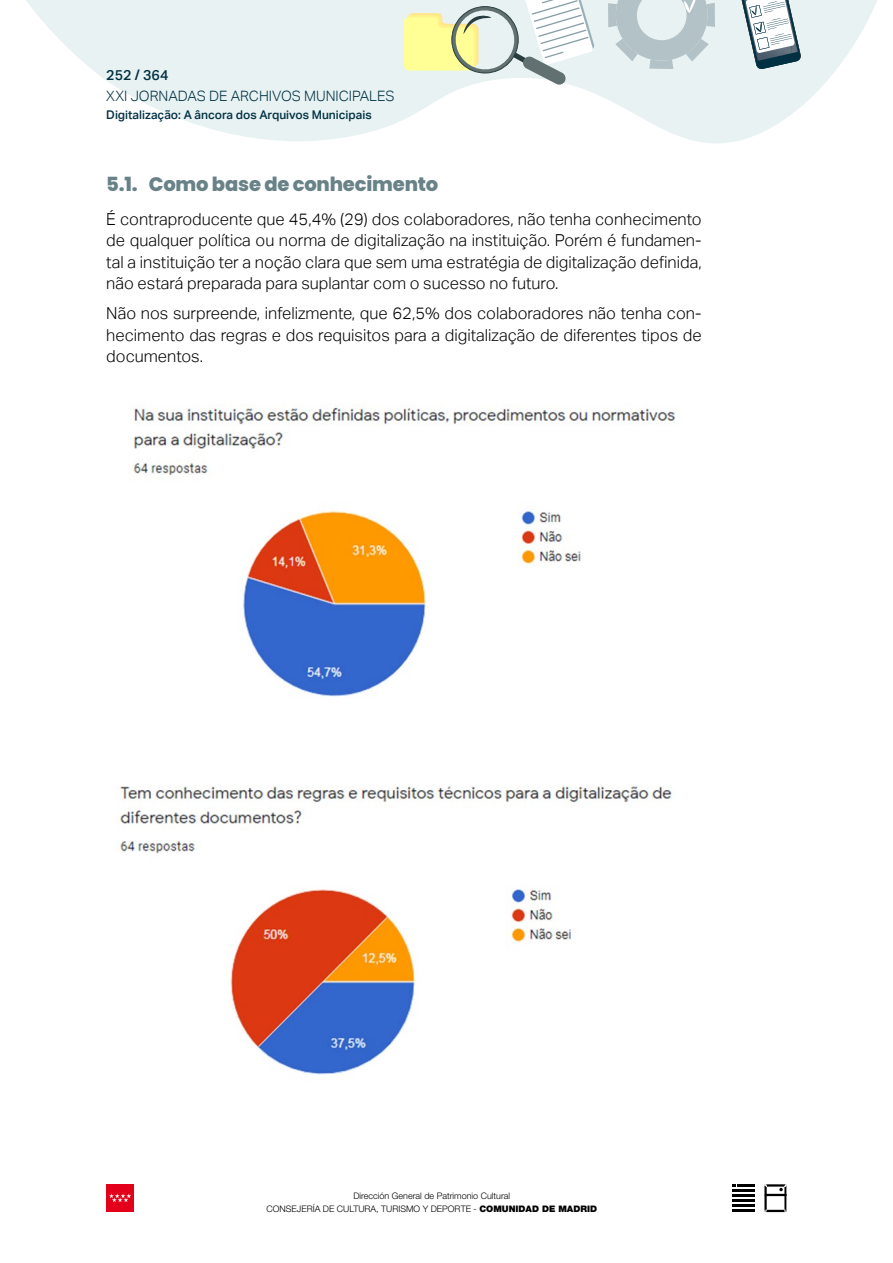
<style>
.page{position:relative;width:893px;height:1263px;background:#fff}
.page>*{position:absolute;margin:0;border:0;box-sizing:border-box;transform-origin:0 0}
.Ladillo_3{font:800 19.5px "Poppins";letter-spacing:-.01em;color:#688288}
.TXT{font:300 16.5px/21.5px "Aktiv Grotesk";color:#000;text-align:justify}
.t1{font:300 14.25px "Aktiv Grotesk";color:#003042}
.t2{font:500 14.25px "Aktiv Grotesk";color:#003042}
.t3{font:500 12px "Aktiv Grotesk";color:#003042}
.t4{font:300 9px/13.5px "Helvetica Neue LT Std";color:#000;text-align:center}
.s1{font-weight:900}
</style>
<div class="page">
<svg style="left:764px;top:1184px;width:23px;height:28px"></svg>
<svg style="left:732px;top:1184px;width:22px;height:2px"></svg>
<hr style="left:732px;top:1189px;width:22px;height:3px;background:#000">
<hr style="left:732px;top:1194px;width:22px;height:3px;background:#000">
<hr style="left:732px;top:1205px;width:22px;height:2px;background:#000">
<hr style="left:732px;top:1199px;width:22px;height:3px;background:#000">
<hr style="left:732px;top:1210px;width:22px;height:2px;background:#000">
<div style="left:106px;top:1184px;width:28px;height:28px;background:#e2001a"></div>
<svg style="left:109px;top:1193px;width:22px;height:9px"></svg>
<svg style="left:26px;top:0;width:851px;height:143px;fill:#e8f2f2"></svg>
<svg style="left:608px;top:0;width:107px;height:69px;background:#ccd9db"></svg>
<svg style="left:739px;top:0;width:62px;height:70px"></svg>
<svg style="left:404px;top:0;width:191px;height:86px"></svg>
<img style="left:133px;top:404px;width:543px;height:293px">
<img style="left:119px;top:786px;width:554px;height:289px">
<p class="t2" style="left:106px;top:66px;width:64px">252 / 364</p>
<p class="t3" style="left:106px;top:108px;width:267px">Digitalização: A âncora dos Arquivos Municipais</p>
<p class="t1" style="left:106px;top:88px;width:290px">XXI JORNADAS DE ARCHIVOS MUNICIPALES</p>
<p class="Ladillo_3" style="left:106px;top:172px;width:333px">5.1. Como base de conhecimento</p>
<p class="TXT" style="left:106px;top:208px;width:597px">É contraproducente que 45,4% (29) dos colaboradores, não tenha conhecimento de qualquer política ou norma de digitalização na instituição. Porém é fundamen&shy;tal a instituição ter a noção clara que sem uma estratégia de digitalização definida, não estará preparada para suplantar com o sucesso no futuro.</p>
<p class="TXT" style="left:106px;top:303px;width:597px">Não nos surpreende, infelizmente, que 62,5% dos colaboradores não tenha con&shy;hecimento das regras e dos requisitos para a digitalização de diferentes tipos de documentos.</p>
<p class="t4" style="left:267px;top:1188px;width:332px">Dirección General de Patrimonio Cultural<br>CONSEJERÍA DE CULTURA, TURISMO Y DEPORTE - <span class="s1">COMUNIDAD DE MADRID</span></p>
</div>
